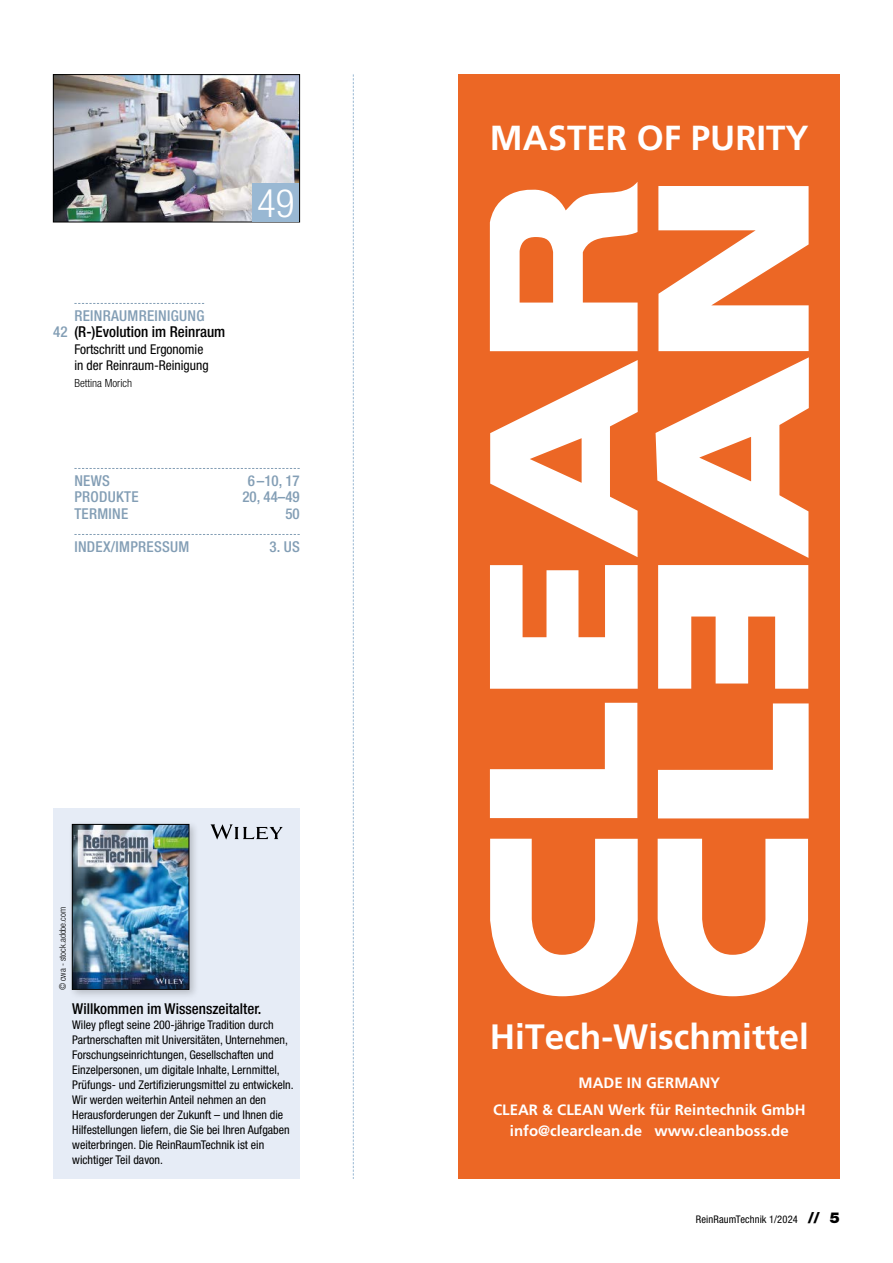
<style>
.page{position:relative;width:893px;height:1263px;background:#fff}
.page>*{position:absolute;margin:0;border:0;box-sizing:border-box;transform-origin:0 0}
.t1{font:300 condensed 39px "Helvetica Neue LT Std";color:#fff}
.t2{font:700 35.25px "Frutiger";color:#fff}
.t3{font:700 34.8px "Frutiger";color:#fff}
.t4{font:700 15px/21px "Frutiger";color:#fff;text-align:center}
.t5{font:500 condensed 15px/16.5px "Helvetica Neue LT Std";color:#000;text-align:center}
.t6{font:500 condensed 15px "Helvetica Neue LT Std";letter-spacing:.02em;color:#839eb5}
.t7{font:condensed 13.5px/16.5px "Helvetica Neue LT Std";color:#000}
.t8{font:condensed 12px/15px "Helvetica Neue LT Std";color:#000}
.t9{font:300 condensed 11.25px "Helvetica Neue LT Std";color:#000}
.t10{font:condensed 10.5px "Helvetica Neue LT Std";letter-spacing:.01em;color:#000}
.t11{font:300 condensed 9px "Helvetica Neue LT Std";color:#000}
.s1{color:#839eb5}
.s2{font-weight:900;font-stretch:normal;font-size:15px}
</style>
<div class="page">
<img style="left:53px;top:74px;width:247px;height:148px">
<div style="left:253px;top:184px;width:46px;height:38px;background:#99b8d3"></div>
<div style="left:53px;top:808px;width:247px;height:371px;background:#e6ecf6"></div>
<svg style="left:210px;top:824px;width:73px;height:15px"></svg>
<div style="left:68px;top:820px;width:131px;height:180px;background:#000;opacity:.2"></div>
<img style="left:74px;top:826px;width:113px;height:161px">
<div style="left:72px;top:824px;width:117px;height:165px;border:1px solid #000"></div>
<svg style="left:74px;top:303px;width:130px;height:1px"></svg>
<svg style="left:74px;top:468px;width:226px;height:1px"></svg>
<svg style="left:74px;top:534px;width:226px;height:1px"></svg>
<svg style="left:353px;top:74px;width:1px;height:1105px"></svg>
<div style="left:458px;top:75px;width:382px;height:1104px;background:#ec6725"></div>
<svg style="left:490px;top:838px;width:148px;height:158px"></svg>
<svg style="left:490px;top:703px;width:147px;height:115px"></svg>
<svg style="left:490px;top:360px;width:148px;height:197px"></svg>
<svg style="left:490px;top:182px;width:148px;height:169px"></svg>
<svg style="left:490px;top:565px;width:148px;height:124px"></svg>
<svg style="left:658px;top:186px;width:151px;height:165px"></svg>
<svg style="left:658px;top:838px;width:150px;height:158px"></svg>
<svg style="left:658px;top:703px;width:151px;height:115px"></svg>
<svg style="left:656px;top:357px;width:153px;height:201px"></svg>
<svg style="left:658px;top:565px;width:150px;height:124px"></svg>
<h1 class="t1" style="left:257px;top:180px;width:39px">49</h1>
<p class="t5" style="left:53px;top:307px;width:174px"><span class="s1">REINRAUMREINIGUNG<br>42</span> (R-)Evolution im Reinraum</p>
<p class="t7" style="left:74px;top:341px;width:136px">Fortschritt und Ergonomie in der Reinraum-Reinigung</p>
<p class="t9" style="left:74px;top:376px;width:59px">Bettina Morich</p>
<p class="t6" style="left:74px;top:472px;width:37px">NEWS</p>
<p class="t6" style="left:248px;top:472px;width:54px">6 –10, 17</p>
<p class="t6" style="left:74px;top:488px;width:66px">PRODUKTE</p>
<p class="t6" style="left:242px;top:488px;width:59px">20, 44–49</p>
<p class="t6" style="left:74px;top:505px;width:55px">TERMINE</p>
<p class="t6" style="left:285px;top:505px;width:16px">50</p>
<p class="t6" style="left:74px;top:538px;width:117px">INDEX/IMPRESSUM</p>
<p class="t6" style="left:270px;top:538px;width:32px">3. US</p>
<p class="t11" style="left:58px;top:990px;width:85px;rotate:-90deg">© cwa - stock.adobe.com</p>
<p class="t5" style="left:72px;top:1000px;width:190px">Willkommen im Wissenszeitalter.</p>
<p class="t8" style="left:72px;top:1017px;width:223px">Wiley pflegt seine 200-jährige Tradition durch Partnerschaften mit Universitäten, Unternehmen, Forschungseinrichtungen, Gesellschaften und Einzelpersonen, um digitale Inhalte, Lernmittel, Prüfungs- und Zertifizierungsmittel zu entwickeln.<br>Wir werden weiterhin Anteil nehmen an den Herausforderungen der Zukunft – und Ihnen die Hilfestellungen liefern, die Sie bei Ihren Aufgaben weiterbringen. Die ReinRaumTechnik ist ein wichtiger Teil davon.</p>
<h3 class="t3" style="left:490px;top:117px;width:320px">MASTER OF PURITY</h3>
<h2 class="t2" style="left:490px;top:1016px;width:320px">HiTech-Wischmittel</h2>
<p class="t4" style="left:578px;top:1072px;width:143px">MADE IN GERMANY</p>
<p class="t4" style="left:493px;top:1099px;width:314px">CLEAR &amp; CLEAN Werk für Reintechnik GmbH info@clearclean.de www.cleanboss.de</p>
<p class="t10" style="left:696px;top:1213px;width:146px">ReinRaumTechnik 1/2024 <span class="s2">// 5</span></p>
</div>
